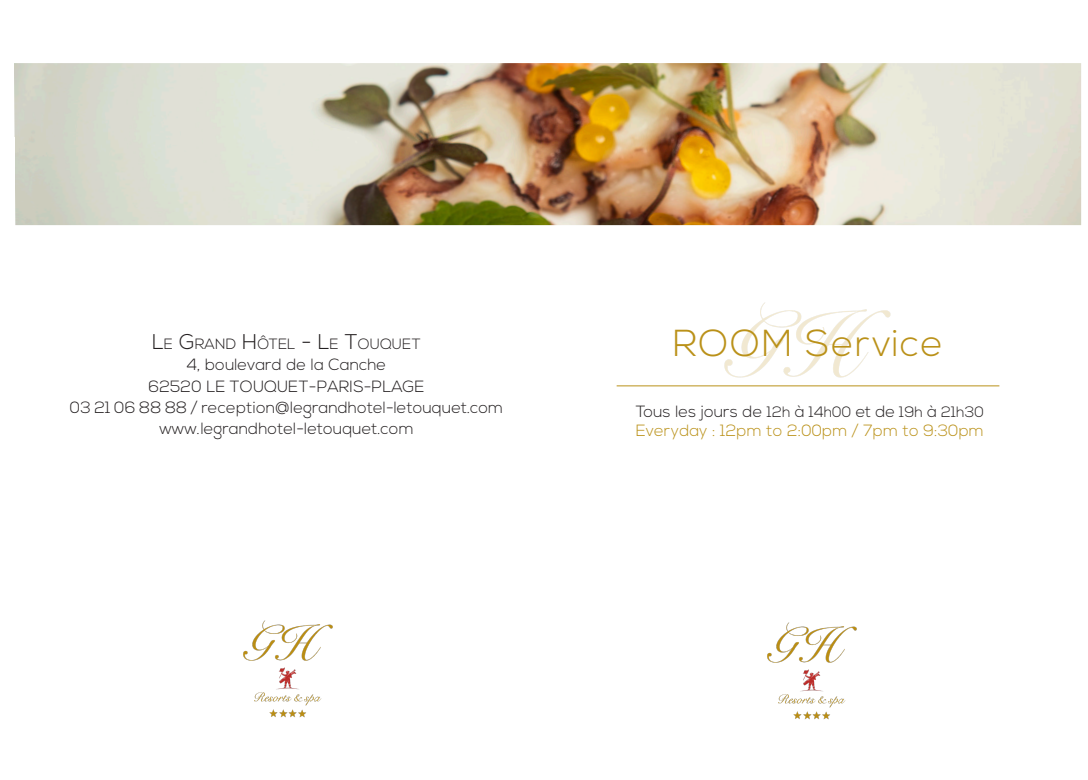
<style>
.page{position:relative;width:1088px;height:780px;background:#fff}
.page>*{position:absolute;margin:0;border:0;box-sizing:border-box;transform-origin:0 0}
.t1{font:300 37.5px "Nexa";letter-spacing:.04em;color:#ba9119}
.t2{font:300 16.25px "Nexa";letter-spacing:.005em;color:#231f20}
.t3{font:300 16.25px "Nexa";letter-spacing:.005em;color:#ba9119}
.t4{font:300 14.88px "Nexa";letter-spacing:.005em;color:#231f20}
.s1{font-size:21.25px}
.s2{font-size:15px}
</style>
<div class="page">
<img style="left:724px;top:302px;width:167px;height:76px">
<img style="left:767px;top:622px;width:90px;height:98px">
<hr style="left:617px;top:385px;width:382px;height:1px;background:#ba9119">
<img style="left:243px;top:620px;width:90px;height:98px">
<img style="left:14px;top:63px;width:1067px;height:162px">
<p class="t4" style="left:152px;top:335px;width:270px"><span class="s1">L</span>E <span class="s1">G</span>RAND <span class="s1">H</span>ÔTEL <span class="s1">- L</span>E <span class="s1">T</span>OUQUET</p>
<p class="t2" style="left:187px;top:355px;width:201px">4, boulevard de la Canche</p>
<p class="t2" style="left:149px;top:377px;width:277px">62520 LE TOUQUET-PARIS-PLAGE</p>
<p class="t2" style="left:70px;top:398px;width:435px">03 21 06 88 88 / reception@legrandhotel-letouquet.com</p>
<p class="t2" style="left:159px;top:419px;width:256px">www.legrandhotel-letouquet.com</p>
<p class="t1" style="left:673px;top:321px;width:272px">ROOM Service</p>
<p class="t2" style="left:636px;top:402px;width:350px">Tous les jours de <span class="s2">12h</span> à <span class="s2">14h00</span> et de <span class="s2">19h</span> à <span class="s2">21h30</span></p>
<p class="t3" style="left:636px;top:421px;width:349px">Everyday : 12pm to 2:00pm / 7pm to 9:30pm</p>
</div>
